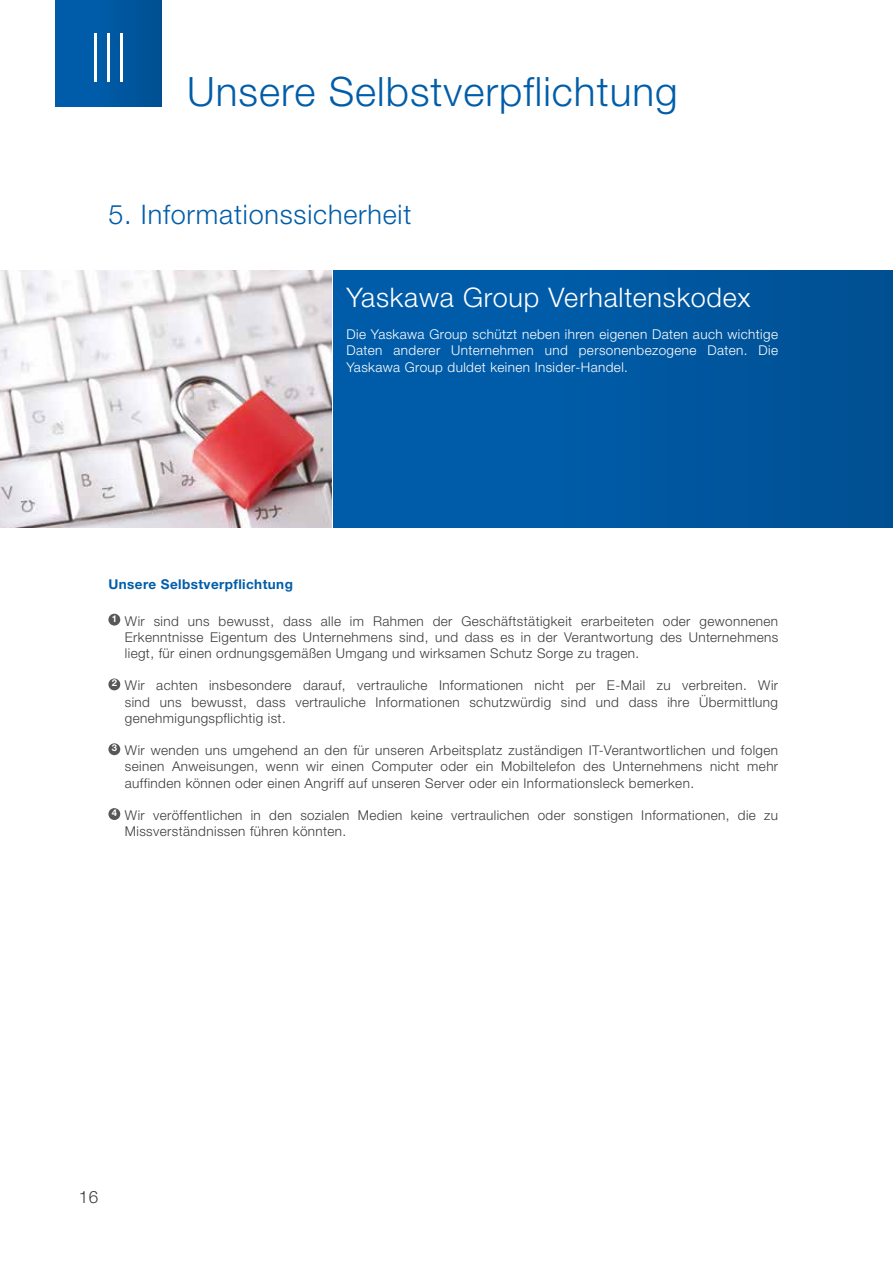
<style>
.page{position:relative;width:893px;height:1263px;background:#fff}
.page>*{position:absolute;margin:0;border:0;box-sizing:border-box;transform-origin:0 0}
.t1{font:300 40.5px "Helvetica Neue LTW1 G";letter-spacing:.025em;color:#005da9}
.t2{font:300 27px "Helvetica Neue LTW1 G";letter-spacing:.03em;color:#fff}
.t3{font:300 27px "Helvetica Neue LTW1 G";letter-spacing:.03em;color:#005da9}
.t4{font:300 16.95px "Helvetica Neue LTW1 G";color:#3c3c3b}
.t5{font:300 13.5px/16.2px "Helvetica Neue LTW1 G";letter-spacing:.03em;color:#3c3c3b;text-align:justify}
.t6{font:300 13.5px/16.2px "Helvetica Neue LTW1 G";letter-spacing:.03em;color:#fff;text-align:justify}
.t7{font:700 13.5px "Helvetica Neue LTW1 G";letter-spacing:.03em;color:#005da9}
</style>
<div class="page">
<div style="left:55px;top:0;width:107px;height:106px;background:linear-gradient(to right,#005faf,#005195)"></div>
<div style="left:334px;top:270px;width:559px;height:257px;background:linear-gradient(to right,#005fae,#005195)"></div>
<div style="left:108px;top:614px;width:12px;height:11px;background:#575756;border-radius:50%"></div>
<div style="left:108px;top:678px;width:12px;height:12px;background:#575756;border-radius:50%"></div>
<div style="left:108px;top:743px;width:12px;height:12px;background:#575756;border-radius:50%"></div>
<div style="left:108px;top:808px;width:12px;height:12px;background:#575756;border-radius:50%"></div>
<img style="left:0;top:270px;width:332px;height:257px">
<h1 class="t1" style="left:90px;top:67px;width:590px"><sup>III</sup> Unsere Selbstverpflichtung</h1>
<h2 class="t3" style="left:108px;top:198px;width:304px">5. Informationssicherheit</h2>
<h2 class="t2" style="left:347px;top:281px;width:405px">Yaskawa Group Verhaltenskodex</h2>
<p class="t6" style="left:347px;top:326px;width:433px">Die Yaskawa Group schützt neben ihren eigenen Daten auch wichtige Daten anderer Unternehmen und personenbezogene Daten. Die Yaskawa Group duldet keinen Insider-Handel.</p>
<p class="t7" style="left:108px;top:576px;width:186px">Unsere Selbstverpflichtung</p>
<p class="t5" style="left:125px;top:613px;width:655px;text-indent:-13px"><sup>1</sup> Wir sind uns bewusst, dass alle im Rahmen der Geschäftstätigkeit erarbeiteten oder gewonnenen Erkenntnisse Eigentum des Unternehmens sind, und dass es in der Verantwortung des Unternehmens liegt, für einen ordnungsgemäßen Umgang und wirksamen Schutz Sorge zu tragen.</p>
<p class="t5" style="left:125px;top:677px;width:655px;text-indent:-13px"><sup>2</sup> Wir achten insbesondere darauf, vertrauliche Informationen nicht per E-Mail zu verbreiten. Wir sind uns bewusst, dass vertrauliche Informationen schutzwürdig sind und dass ihre Übermittlung genehmigungspflichtig ist.</p>
<p class="t5" style="left:125px;top:742px;width:655px;text-indent:-13px"><sup>3</sup> Wir wenden uns umgehend an den für unseren Arbeitsplatz zuständigen IT-Verantwortlichen und folgen seinen Anweisungen, wenn wir einen Computer oder ein Mobiltelefon des Unternehmens nicht mehr auffinden können oder einen Angriff auf unseren Server oder ein Informationsleck bemerken.</p>
<p class="t5" style="left:125px;top:807px;width:655px;text-indent:-13px"><sup>4</sup> Wir veröffentlichen in den sozialen Medien keine vertraulichen oder sonstigen Informationen, die zu<br>Missverständnissen führen könnten.</p>
<p class="t4" style="left:79px;top:1186px;width:21px">16</p>
</div>
